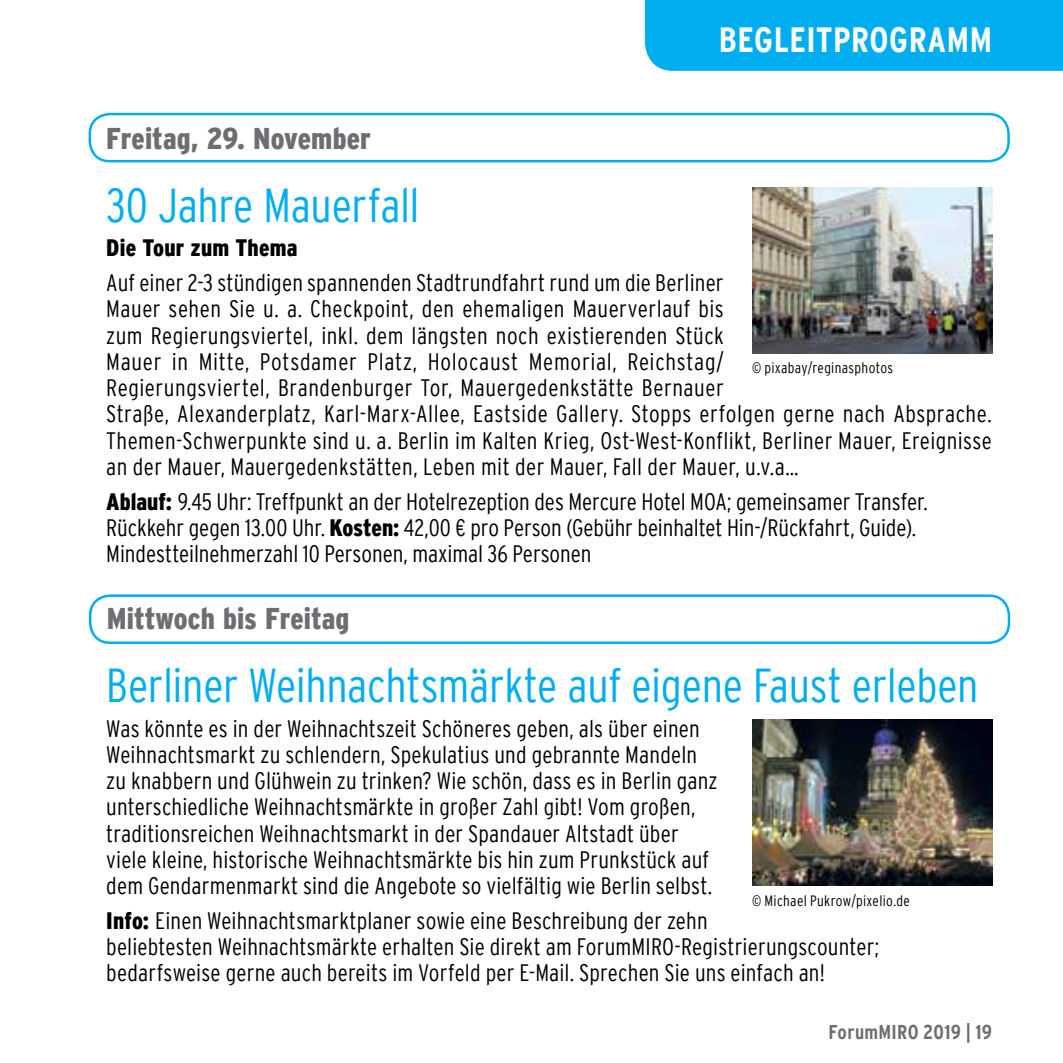
<style>
.page{position:relative;width:1063px;height:1063px;background:#fff}
.page>*{position:absolute;margin:0;border:0;box-sizing:border-box;transform-origin:0 0}
.t1{font:300 condensed 47.5px "Interstate";letter-spacing:-.005em;color:#00aeef}
.t2{font:700 condensed 35px "Interstate";letter-spacing:.015em;color:#fff}
.t3{font:900 condensed 30px "Interstate";color:#6d6e71}
.t4{font:300 condensed 23.75px/26.2px "Interstate";letter-spacing:.01em;color:#000}
.t5{font:900 condensed 23.75px "Interstate";letter-spacing:.01em;color:#000}
.t6{font:700 condensed 20px "Interstate";letter-spacing:.015em;color:#6d6e71}
.t7{font:300 condensed 15px "Interstate";letter-spacing:.02em;color:#000}
.s1{font-weight:900}
</style>
<div class="page">
<div style="left:89px;top:113px;width:921px;height:49px;border:2px solid #00aeef;border-radius:20px"></div>
<div style="left:89px;top:594px;width:921px;height:50px;border:2px solid #00aeef;border-radius:20px"></div>
<img style="left:752px;top:719px;width:240px;height:166px">
<img style="left:752px;top:188px;width:240px;height:166px">
<div style="left:645px;top:0;width:418px;height:71px;background:#00aeef"></div>
<p class="t3" style="left:106px;top:122px;width:266px">Freitag, 29. November</p>
<h2 class="t2" style="left:719px;top:20px;width:275px">BEGLEITPROGRAMM</h2>
<h1 class="t1" style="left:106px;top:178px;width:315px">30 Jahre Mauerfall</h1>
<p class="t5" style="left:106px;top:235px;width:193px">Die Tour zum Thema</p>
<p class="t4" style="left:106px;top:270px;width:887px">Auf einer 2-3 stündigen spannenden Stadtrundfahrt rund um die Berliner<br>Mauer sehen Sie u. a. Checkpoint, den ehemaligen Mauerverlauf bis<br>zum Regierungsviertel, inkl. dem längsten noch existierenden Stück<br>Mauer in Mitte, Potsdamer Platz, Holocaust Memorial, Reichstag/<br>Regierungsviertel, Brandenburger Tor, Mauergedenkstätte Bernauer<br>Straße, Alexanderplatz, Karl-Marx-Allee, Eastside Gallery. Stopps erfolgen gerne nach Absprache.<br>Themen-Schwerpunkte sind u. a. Berlin im Kalten Krieg, Ost-West-Konflikt, Berliner Mauer, Ereignisse an der Mauer, Mauergedenkstätten, Leben mit der Mauer, Fall der Mauer, u.v.a…</p>
<p class="t4" style="left:106px;top:488px;width:823px"><span class="s1">Ablauf:</span> 9.45 Uhr: Treffpunkt an der Hotelrezeption des Mercure Hotel MOA; gemeinsamer Transfer.<br>Rückkehr gegen 13.00 Uhr. <span class="s1">Kosten:</span> 42,00 € pro Person (Gebühr beinhaltet Hin-/Rückfahrt, Guide).<br>Mindestteilnehmerzahl 10 Personen, maximal 36 Personen</p>
<p class="t7" style="left:752px;top:359px;width:143px">© pixabay/reginasphotos</p>
<p class="t3" style="left:107px;top:602px;width:244px">Mittwoch bis Freitag</p>
<h1 class="t1" style="left:106px;top:658px;width:874px">Berliner Weihnachtsmärkte auf eigene Faust erleben</h1>
<p class="t4" style="left:106px;top:715px;width:613px">Was könnte es in der Weihnachtszeit Schöneres geben, als über einen Weihnachtsmarkt zu schlendern, Spekulatius und gebrannte Mandeln zu knabbern und Glühwein zu trinken? Wie schön, dass es in Berlin ganz unterschiedliche Weihnachtsmärkte in großer Zahl gibt! Vom großen, traditionsreichen Weihnachtsmarkt in der Spandauer Altstadt über viele kleine, historische Weihnachtsmärkte bis hin zum Prunkstück auf dem Gendarmenmarkt sind die Angebote so vielfältig wie Berlin selbst.</p>
<p class="t4" style="left:106px;top:907px;width:774px"><span class="s1">Info:</span> Einen Weihnachtsmarktplaner sowie eine Beschreibung der zehn<br>beliebtesten Weihnachtsmärkte erhalten Sie direkt am ForumMIRO-Registrierungscounter; bedarfsweise gerne auch bereits im Vorfeld per E-Mail. Sprechen Sie uns einfach an!</p>
<p class="t7" style="left:752px;top:893px;width:159px">© Michael Pukrow/pixelio.de</p>
<p class="t6" style="left:829px;top:1021px;width:165px">ForumMIRO 2019 | 19</p>
</div>
